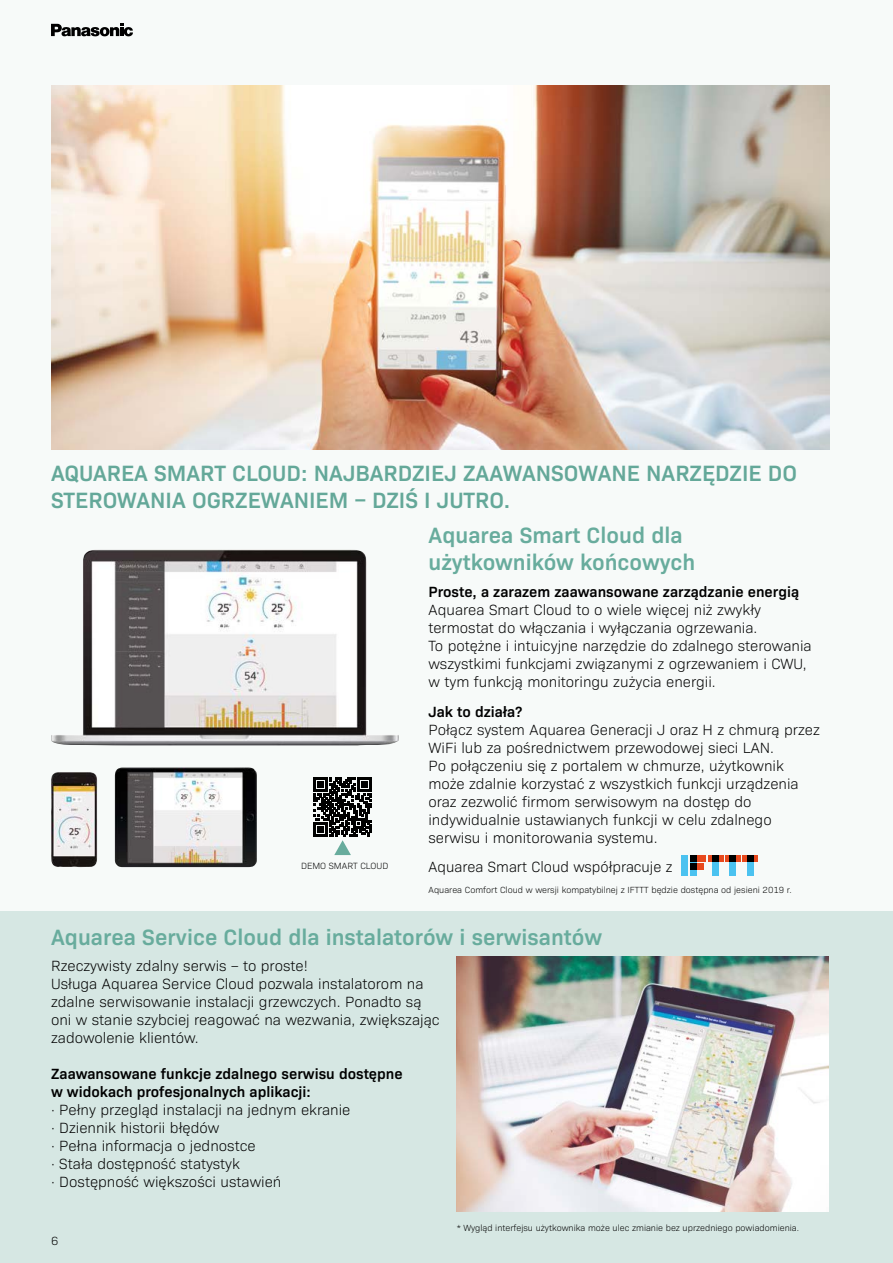
<style>
.page{position:relative;width:893px;height:1263px;background:#f7faf9}
.page>*{position:absolute;margin:0;border:0;box-sizing:border-box;transform-origin:0 0}
.t1{font:600 22.5px/27px "Bio Sans";color:#68ac9d}
.t2{font:300 15px/18px "Bio Sans";color:#000}
.t3{font:600 15px/18px "Bio Sans";color:#000}
.t4{font:300 12px "Bio Sans";color:#000}
.t5{font:300 9.15px "Bio Sans";color:#000}
.t6{font:300 9px "Bio Sans";color:#000}
</style>
<div class="page">
<div style="left:0;top:911px;width:893px;height:352px;background:#d6e7e3"></div>
<img style="left:51px;top:85px;width:778px;height:365px">
<img style="left:51px;top:549px;width:348px;height:197px">
<img style="left:51px;top:772px;width:46px;height:95px">
<img style="left:115px;top:767px;width:142px;height:100px">
<svg style="left:313px;top:778px;width:59px;height:77px"></svg>
<img style="left:456px;top:957px;width:372px;height:255px">
<svg style="left:51px;top:24px;width:82px;height:12px"></svg>
<div style="left:681px;top:855px;width:7px;height:21px;background:#4bc2f0"></div>
<div style="left:712px;top:862px;width:7px;height:14px;background:#4bc2f0"></div>
<svg style="left:708px;top:855px;width:4px;height:7px"></svg>
<div style="left:712px;top:855px;width:7px;height:7px;background:#000"></div>
<div style="left:730px;top:862px;width:6px;height:14px;background:#4bc2f0"></div>
<svg style="left:719px;top:855px;width:11px;height:7px"></svg>
<div style="left:730px;top:855px;width:6px;height:7px;background:#000"></div>
<div style="left:747px;top:862px;width:6px;height:14px;background:#4bc2f0"></div>
<svg style="left:753px;top:855px;width:5px;height:7px"></svg>
<svg style="left:736px;top:855px;width:11px;height:7px"></svg>
<div style="left:747px;top:855px;width:6px;height:7px;background:#000"></div>
<svg style="left:691px;top:870px;width:6px;height:6px"></svg>
<div style="left:697px;top:855px;width:9px;height:7px;background:#e8491d"></div>
<div style="left:691px;top:855px;width:6px;height:7px;background:#000"></div>
<div style="left:697px;top:863px;width:6px;height:7px;background:#e8491d"></div>
<div style="left:691px;top:863px;width:6px;height:7px;background:#000"></div>
<h1 class="t1" style="left:51px;top:458px;width:747px">AQUAREA SMART CLOUD: NAJBARDZIEJ ZAAWANSOWANE NARZĘDZIE DO<br>STEROWANIA OGRZEWANIEM – DZIŚ I JUTRO.</h1>
<p class="t5" style="left:301px;top:860px;width:89px">DEMO SMART CLOUD</p>
<h1 class="t1" style="left:428px;top:520px;width:268px">Aquarea Smart Cloud dla użytkowników końcowych</h1>
<p class="t3" style="left:428px;top:581px;width:372px">Proste, a zarazem zaawansowane zarządzanie energią</p>
<p class="t2" style="left:428px;top:599px;width:385px">Aquarea Smart Cloud to o wiele więcej niż zwykły termostat do włączania i wyłączania ogrzewania.<br>To potężne i intuicyjne narzędzie do zdalnego sterowania wszystkimi funkcjami związanymi z ogrzewaniem i CWU, w tym funkcją monitoringu zużycia energii.</p>
<p class="t3" style="left:428px;top:702px;width:95px">Jak to działa?</p>
<p class="t2" style="left:428px;top:720px;width:393px">Połącz system Aquarea Generacji J oraz H z chmurą przez WiFi lub za pośrednictwem przewodowej sieci LAN.<br>Po połączeniu się z portalem w chmurze, użytkownik może zdalnie korzystać z wszystkich funkcji urządzenia oraz zezwolić firmom serwisowym na dostęp do indywidualnie ustawianych funkcji w celu zdalnego serwisu i monitorowania systemu.</p>
<p class="t2" style="left:428px;top:857px;width:246px">Aquarea Smart Cloud współpracuje z</p>
<p class="t6" style="left:428px;top:883px;width:365px">Aquarea Comfort Cloud w wersji kompatybilnej z IFTTT będzie dostępna od jesieni 2019 r.</p>
<h1 class="t1" style="left:51px;top:922px;width:553px">Aquarea Service Cloud dla instalatorów i serwisantów</h1>
<p class="t2" style="left:51px;top:956px;width:390px">Rzeczywisty zdalny serwis – to proste!<br>Usługa Aquarea Service Cloud pozwala instalatorom na zdalne serwisowanie instalacji grzewczych. Ponadto są oni w stanie szybciej reagować na wezwania, zwiększając zadowolenie klientów.</p>
<p class="t3" style="left:51px;top:1064px;width:353px">Zaawansowane funkcje zdalnego serwisu dostępne w widokach profesjonalnych aplikacji:</p>
<p class="t2" style="left:51px;top:1100px;width:301px">· Pełny przegląd instalacji na jednym ekranie · Dziennik historii błędów<br>· Pełna informacja o jednostce<br>· Stała dostępność statystyk<br>· Dostępność większości ustawień</p>
<p class="t4" style="left:51px;top:1232px;width:9px">6</p>
<p class="t6" style="left:457px;top:1222px;width:343px">* Wygląd interfejsu użytkownika może ulec zmianie bez uprzedniego powiadomienia.</p>
</div>
